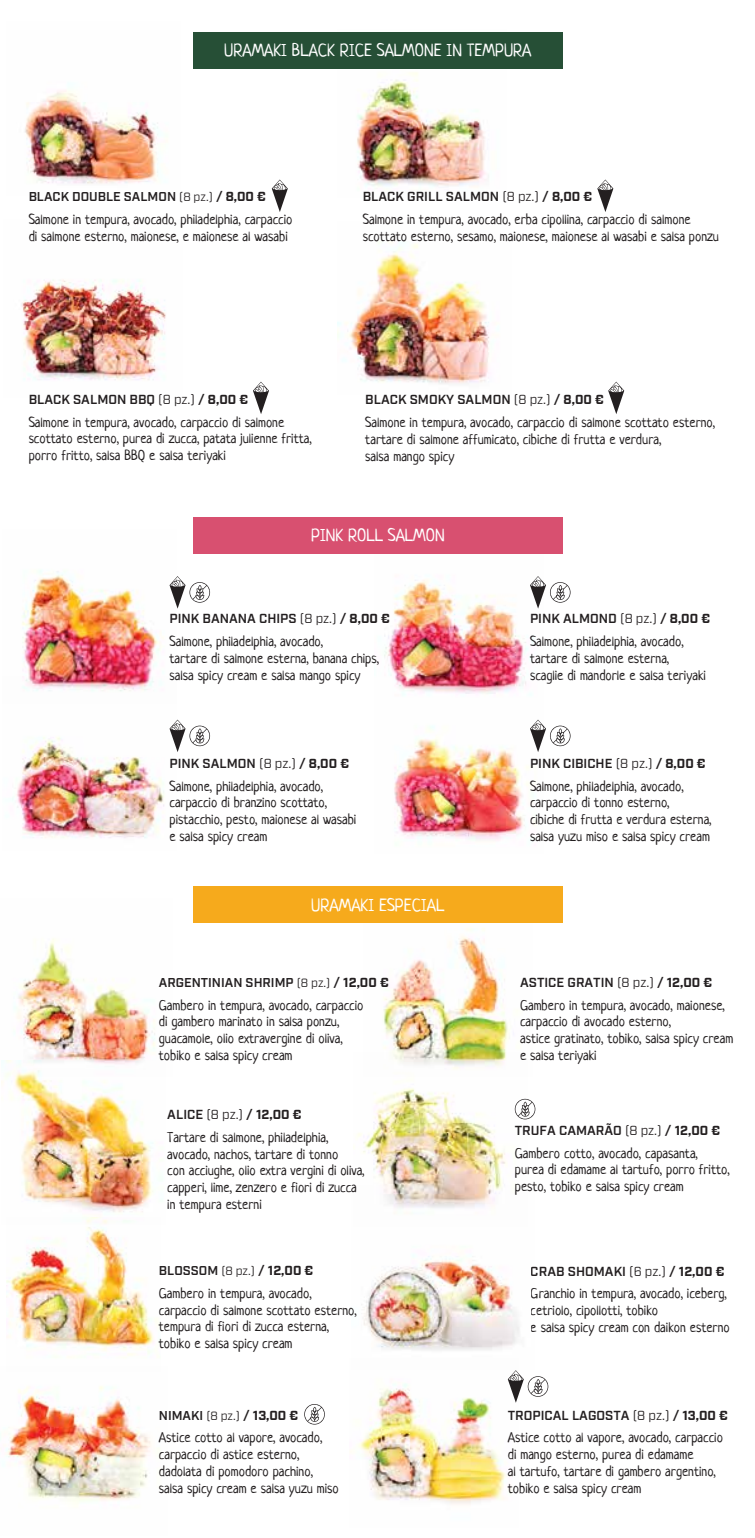
<style>
.page{position:relative;width:755px;height:1538px;background:#fff}
.page>*{position:absolute;margin:0;border:0;box-sizing:border-box;transform-origin:0 0}
.t1{font:17.5px "Neucha";color:#fff}
.t2{font:14px/16.8px "Neucha";color:#231f20}
.t3{font:600 13.12px "Industry";color:#231f20}
.t4{font:600 12.78px "Industry";color:#231f20}
.s1{font-weight:400;font-size:12.08px}
.s2{font-size:13.12px}
.s3{font-weight:700;font-size:13.12px}
.s4{font-weight:400}
.s5{font-weight:700}
</style>
<div class="page">
<img style="left:383px;top:928px;width:127px;height:124px">
<img style="left:6px;top:1386px;width:145px;height:118px">
<img style="left:363px;top:1254px;width:156px;height:96px">
<img style="left:358px;top:1383px;width:148px;height:121px">
<img style="left:357px;top:1052px;width:170px;height:156px">
<img style="left:14px;top:938px;width:141px;height:122px">
<img style="left:394px;top:719px;width:145px;height:122px">
<img style="left:12px;top:737px;width:152px;height:101px">
<img style="left:374px;top:553px;width:168px;height:143px">
<img style="left:22px;top:570px;width:138px;height:121px">
<img style="left:337px;top:243px;width:153px;height:141px">
<img style="left:21px;top:279px;width:145px;height:101px">
<img style="left:337px;top:68px;width:169px;height:119px">
<img style="left:25px;top:83px;width:133px;height:101px">
<img style="left:1px;top:1060px;width:152px;height:153px">
<svg style="left:271px;top:180px;width:16px;height:32px"></svg>
<svg style="left:253px;top:382px;width:16px;height:32px"></svg>
<svg style="left:608px;top:382px;width:15px;height:32px"></svg>
<svg style="left:169px;top:576px;width:41px;height:33px"></svg>
<svg style="left:529px;top:576px;width:41px;height:33px"></svg>
<svg style="left:529px;top:720px;width:41px;height:32px"></svg>
<svg style="left:169px;top:720px;width:41px;height:32px"></svg>
<svg style="left:597px;top:180px;width:16px;height:32px"></svg>
<div style="left:193px;top:32px;width:369px;height:36px;background:#264f36"></div>
<img style="left:6px;top:1217px;width:152px;height:139px">
<div style="left:193px;top:886px;width:369px;height:37px;background:#f6aa1c"></div>
<div style="left:193px;top:517px;width:369px;height:36px;background:#d85070"></div>
<svg style="left:507px;top:1370px;width:41px;height:33px"></svg>
<svg style="left:514px;top:1099px;width:21px;height:20px"></svg>
<svg style="left:304px;top:1404px;width:20px;height:20px"></svg>
<p class="t1" style="left:224px;top:40px;width:308px">URAMAKI BLACK RICE SALMONE IN TEMPURA</p>
<p class="t4" style="left:29px;top:189px;width:239px">BLACK DOUBLE SALMON <span class="s1">(8 pz.)</span> <span class="s2">/</span> <span class="s3">8,00 €</span></p>
<p class="t2" style="left:29px;top:211px;width:265px">Salmone in tempura, avocado, philadelphia, carpaccio di salmone esterno, maionese, e maionese al wasabi</p>
<p class="t3" style="left:362px;top:189px;width:231px">BLACK GRILL SALMON <span class="s4">(8 pz.)</span> / <span class="s5">8,00 €</span></p>
<p class="t2" style="left:362px;top:211px;width:357px">Salmone in tempura, avocado, erba cipollina, carpaccio di salmone scottato esterno, sesamo, maionese, maionese al wasabi e salsa ponzu</p>
<p class="t3" style="left:29px;top:392px;width:221px">BLACK SALMON BBQ <span class="s4">(8 pz.)</span> / <span class="s5">8,00 €</span></p>
<p class="t2" style="left:29px;top:414px;width:284px">Salmone in tempura, avocado, carpaccio di salmone scottato esterno, purea di zucca, patata julienne fritta, porro fritto, salsa BBQ e salsa teriyaki</p>
<p class="t3" style="left:365px;top:392px;width:240px">BLACK SMOKY SALMON <span class="s4">(8 pz.)</span> / <span class="s5">8,00 €</span></p>
<p class="t2" style="left:365px;top:414px;width:351px">Salmone in tempura, avocado, carpaccio di salmone scottato esterno, tartare di salmone affumicato, cibiche di frutta e verdura,<br>salsa mango spicy</p>
<p class="t1" style="left:311px;top:525px;width:135px">PINK ROLL SALMON</p>
<p class="t3" style="left:169px;top:611px;width:222px">PINK BANANA CHIPS <span class="s4">(8 pz.)</span> / <span class="s5">8,00 €</span></p>
<p class="t2" style="left:169px;top:633px;width:211px">Salmone, philadelphia, avocado,<br>tartare di salmone esterna, banana chips, salsa spicy cream e salsa mango spicy</p>
<p class="t3" style="left:169px;top:755px;width:181px">PINK SALMON <span class="s4">(8 pz.)</span> / <span class="s5">8,00 €</span></p>
<p class="t2" style="left:169px;top:777px;width:188px">Salmone, philadelphia, avocado, carpaccio di branzino scottato, pistacchio, pesto, maionese al wasabi e salsa spicy cream</p>
<p class="t1" style="left:311px;top:894px;width:134px">URAMAKI ESPECIAL</p>
<p class="t4" style="left:159px;top:975px;width:231px">ARGENTINIAN SHRIMP <span class="s1">(8 pz.)</span> <span class="s2">/</span> <span class="s3">12,00 €</span></p>
<p class="t2" style="left:159px;top:996px;width:206px">Gambero in tempura, avocado, carpaccio di gambero marinato in salsa ponzu, guacamole, olio extravergine di oliva, tobiko e salsa spicy cream</p>
<p class="t3" style="left:167px;top:1107px;width:136px">ALICE <span class="s4">(8 pz.)</span> / <span class="s5">12,00 €</span></p>
<p class="t2" style="left:167px;top:1129px;width:199px">Tartare di salmone, philadelphia, avocado, nachos, tartare di tonno<br>con acciughe, olio extra vergini di oliva, capperi, lime, zenzero e fiori di zucca in tempura esterni</p>
<p class="t4" style="left:159px;top:1263px;width:156px">BLOSSOM <span class="s1">(8 pz.)</span> <span class="s2">/</span> <span class="s3">12,00 €</span></p>
<p class="t2" style="left:159px;top:1285px;width:199px">Gambero in tempura, avocado, carpaccio di salmone scottato esterno, tempura di fiori di zucca esterna, tobiko e salsa spicy cream</p>
<p class="t4" style="left:159px;top:1407px;width:141px">NIMAKI <span class="s1">(8 pz.)</span> <span class="s2">/</span> <span class="s3">13,00 €</span></p>
<p class="t2" style="left:159px;top:1429px;width:181px">Astice cotto al vapore, avocado, carpaccio di astice esterno, dadolata di pomodoro pachino, salsa spicy cream e salsa yuzu miso</p>
<p class="t3" style="left:529px;top:611px;width:181px">PINK ALMOND <span class="s4">(8 pz.)</span> / <span class="s5">8,00 €</span></p>
<p class="t2" style="left:529px;top:633px;width:177px">Salmone, philadelphia, avocado, tartare di salmone esterna, scaglie di mandorle e salsa teriyaki</p>
<p class="t3" style="left:529px;top:755px;width:177px">PINK CIBICHE <span class="s4">(8 pz.)</span> / <span class="s5">8,00 €</span></p>
<p class="t2" style="left:529px;top:777px;width:183px">Salmone, philadelphia, avocado, carpaccio di tonno esterno,<br>cibiche di frutta e verdura esterna, salsa yuzu miso e salsa spicy cream</p>
<p class="t3" style="left:519px;top:974px;width:193px">ASTICE GRATIN <span class="s4">(8 pz.)</span> / <span class="s5">12,00 €</span></p>
<p class="t2" style="left:519px;top:996px;width:214px">Gambero in tempura, avocado, maionese, carpaccio di avocado esterno,<br>astice gratinato, tobiko, salsa spicy cream e salsa teriyaki</p>
<p class="t3" style="left:514px;top:1122px;width:207px">TRUFA CAMARÃO <span class="s4">(8 pz.)</span> / <span class="s5">12,00 €</span></p>
<p class="t2" style="left:514px;top:1144px;width:216px">Gambero cotto, avocado, capasanta, purea di edamame al tartufo, porro fritto, pesto, tobiko e salsa spicy cream</p>
<p class="t3" style="left:530px;top:1263px;width:195px">CRAB SHOMAKI <span class="s4">(6 pz.)</span> / <span class="s5">12,00 €</span></p>
<p class="t2" style="left:530px;top:1285px;width:200px">Granchio in tempura, avocado, iceberg, cetriolo, cipollotti, tobiko<br>e salsa spicy cream con daikon esterno</p>
<p class="t3" style="left:507px;top:1407px;width:221px">TROPICAL LAGOSTA <span class="s4">(8 pz.)</span> / <span class="s5">13,00 €</span></p>
<p class="t2" style="left:507px;top:1429px;width:216px">Astice cotto al vapore, avocado, carpaccio di mango esterno, purea di edamame<br>al tartufo, tartare di gambero argentino, tobiko e salsa spicy cream</p>
</div>
